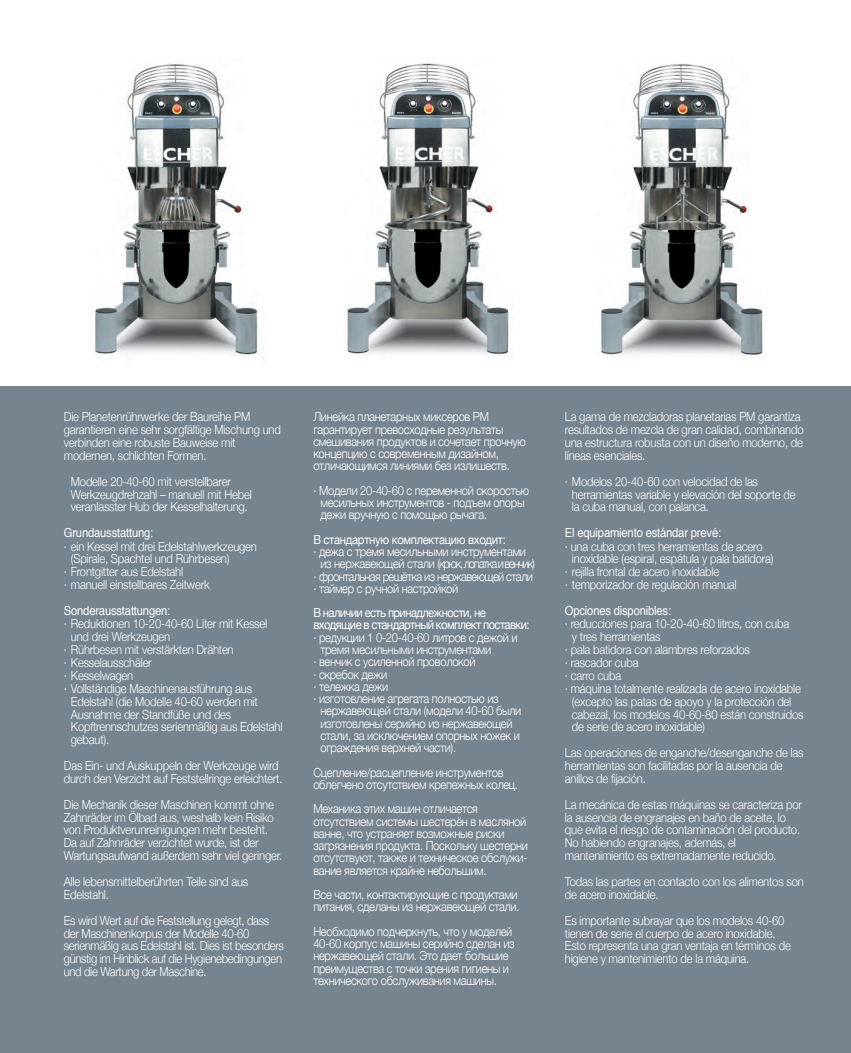
<style>
.page{position:relative;width:851px;height:1053px;background:#fff}
.page>*{position:absolute;margin:0;border:0;box-sizing:border-box;transform-origin:0 0}
.t1{font:300 12.5px/12.9px "Helvetica Neue";letter-spacing:-.015em;color:#fff;scale:.9 1}
.t2{font:12.5px "Helvetica";letter-spacing:-.015em;color:#fff;scale:.9 1}
.t3{font:12.5px/12.2px "Helvetica Neue";letter-spacing:-.055em;color:#fff;scale:.9 1}
.t4{font:300 12.5px "Helvetica Neue";letter-spacing:-.055em;color:#fff;scale:.9 1}
.t5{font:12.5px "Helvetica Neue";letter-spacing:-.03em;color:#fff;scale:.9 1}
</style>
<div class="page">
<img style="left:94px;top:62px;width:168px;height:300px">
<img style="left:343px;top:63px;width:170px;height:293px">
<img style="left:600px;top:64px;width:164px;height:295px">
<div style="left:0;top:386px;width:850px;height:666px;background:#76848f"></div>
<p class="t1" style="left:64px;top:410px;width:243px">Die Planetenrührwerke der Baureihe PM garantieren eine sehr sorgfältige Mischung und verbinden eine robuste Bauweise mit modernen, schlichten Formen.</p>
<p class="t1" style="left:71px;top:474px;width:202px">Modelle 20-40-60 mit verstellbarer<br>Werkzeugdrehzahl – manuell mit Hebel veranlasster Hub der Kesselhalterung.</p>
<p class="t2" style="left:64px;top:527px;width:101px">Grundausstattung:</p>
<p class="t1" style="left:64px;top:539px;width:216px">· ein Kessel mit drei Edelstahlwerkzeugen</p>
<p class="t1" style="left:71px;top:552px;width:178px">(Spirale, Spachtel und Rührbesen)</p>
<p class="t1" style="left:64px;top:565px;width:134px">· Frontgitter aus Edelstahl</p>
<p class="t1" style="left:64px;top:578px;width:163px">· manuell einstellbares Zeitwerk</p>
<p class="t2" style="left:64px;top:605px;width:120px">Sonderausstattungen:</p>
<p class="t1" style="left:64px;top:617px;width:227px">· Reduktionen 10-20-40-60 Liter mit Kessel</p>
<p class="t1" style="left:71px;top:630px;width:112px">und drei Werkzeugen</p>
<p class="t1" style="left:64px;top:643px;width:190px">· Rührbesen mit verstärkten Drähten</p>
<p class="t1" style="left:64px;top:655px;width:99px">· Kesselausschäler</p>
<p class="t1" style="left:64px;top:668px;width:79px">· Kesselwagen</p>
<p class="t1" style="left:64px;top:681px;width:211px">· Vollständige Maschinenausführung aus</p>
<p class="t1" style="left:71px;top:694px;width:209px">Edelstahl (die Modelle 40-60 werden mit</p>
<p class="t1" style="left:71px;top:707px;width:180px">Ausnahme der Standfüße und des</p>
<p class="t1" style="left:71px;top:720px;width:236px">Kopftrennschutzes serienmäßig aus Edelstahl</p>
<p class="t1" style="left:71px;top:733px;width:44px">gebaut).</p>
<p class="t1" style="left:64px;top:758px;width:244px">Das Ein- und Auskuppeln der Werkzeuge wird durch den Verzicht auf Feststellringe erleichtert.</p>
<p class="t1" style="left:64px;top:797px;width:244px">Die Mechanik dieser Maschinen kommt ohne Zahnräder im Ölbad aus, weshalb kein Risiko von Produktverunreinigungen mehr besteht.<br>Da auf Zahnräder verzichtet wurde, ist der Wartungsaufwand außerdem sehr viel geringer.</p>
<p class="t1" style="left:64px;top:874px;width:206px">Alle lebensmittelberührten Teile sind aus<br>Edelstahl.</p>
<p class="t1" style="left:64px;top:913px;width:246px">Es wird Wert auf die Feststellung gelegt, dass der Maschinenkorpus der Modelle 40-60 serienmäßig aus Edelstahl ist. Dies ist besonders günstig im Hinblick auf die Hygienebedingungen und die Wartung der Maschine.</p>
<p class="t1" style="left:313px;top:410px;width:237px;line-height:12.2px">Линейка планетарных миксеров PM гарантирует превосходные результаты смешивания продуктов и сочетает прочную концепцию с современным дизайном, отличающимся линиями без излишеств.</p>
<p class="t1" style="left:320px;top:484px;width:233px;line-height:12.2px;text-indent:-7px">· Модели 20-40-60 с переменной скоростью месильных инструментов - подъем опоры дежи вручную с помощью рычага.</p>
<p class="t5" style="left:313px;top:532px;width:215px">В стандартную комплектацию входит:</p>
<p class="t1" style="left:313px;top:545px;width:238px">· дежа с тремя месильными инструментами</p>
<p class="t1" style="left:320px;top:557px;width:240px">из нержавеющей стали (крюк,лопатка и венчик)</p>
<p class="t4" style="left:313px;top:568px;width:245px">· фронтальная решётка из нержавеющей стали</p>
<p class="t1" style="left:313px;top:581px;width:163px">· таймер с ручной настройкой</p>
<p class="t3" style="left:313px;top:606px;width:242px">В наличии есть принадлежности, не входящие в стандартный комплект поставки:</p>
<p class="t1" style="left:313px;top:630px;width:228px">· редукции 1 0-20-40-60 литров с дежой и</p>
<p class="t1" style="left:320px;top:642px;width:191px">тремя месильными инструментами</p>
<p class="t1" style="left:313px;top:655px;width:182px">· венчик с усиленной проволокой</p>
<p class="t1" style="left:313px;top:667px;width:84px">· скребок дежи</p>
<p class="t1" style="left:313px;top:679px;width:85px">· тележка дежи</p>
<p class="t1" style="left:313px;top:691px;width:207px">· изготовление агрегата полностью из</p>
<p class="t1" style="left:320px;top:704px;width:225px">нержавеющей стали (модели 40-60 были</p>
<p class="t1" style="left:320px;top:716px;width:215px">изготовлены серийно из нержавеющей</p>
<p class="t1" style="left:320px;top:728px;width:223px">стали, за исключением опорных ножек и</p>
<p class="t1" style="left:320px;top:740px;width:152px">ограждения верхней части).</p>
<p class="t1" style="left:313px;top:765px;width:229px;line-height:12.2px">Сцепление/расцепление инструментов облегчено отсутствием крепежных колец.</p>
<p class="t1" style="left:313px;top:802px;width:240px;line-height:12.2px">Механика этих машин отличается отсутствием системы шестерён в масляной ванне, что устраняет возможные риски загрязнения продукта. Поскольку шестерни отсутствуют, также и техническое обслужи&shy;вание является крайне небольшим.</p>
<p class="t1" style="left:313px;top:888px;width:230px;line-height:12.2px">Все части, контактирующие с продуктами питания, сделаны из нержавеющей стали.</p>
<p class="t1" style="left:313px;top:925px;width:225px;line-height:12.2px">Необходимо подчеркнуть, что у моделей 40-60 корпус машины серийно сделан из нержавеющей стали. Это дает большие преимущества с точки зрения гигиены и технического обслуживания машины.</p>
<p class="t1" style="left:564px;top:410px;width:267px">La gama de mezcladoras planetarias PM garantiza resultados de mezcla de gran calidad, combinando una estructura robusta con un diseño moderno, de líneas esenciales.</p>
<p class="t1" style="left:572px;top:474px;width:250px;text-indent:-7px">· Modelos 20-40-60 con velocidad de las herramientas variable y elevación del soporte de la cuba manual, con palanca.</p>
<p class="t2" style="left:564px;top:527px;width:175px">El equipamiento estándar prevé:</p>
<p class="t1" style="left:564px;top:539px;width:221px">· una cuba con tres herramientas de acero</p>
<p class="t1" style="left:572px;top:552px;width:225px">inoxidable (espiral, espátula y pala batidora)</p>
<p class="t1" style="left:564px;top:565px;width:173px">· rejilla frontal de acero inoxidable</p>
<p class="t1" style="left:564px;top:578px;width:192px">· temporizador de regulación manual</p>
<p class="t2" style="left:564px;top:605px;width:120px">Opciones disponibles:</p>
<p class="t1" style="left:564px;top:617px;width:251px">· reducciones para 10-20-40-60 litros, con cuba</p>
<p class="t1" style="left:572px;top:630px;width:100px">y tres herramientas</p>
<p class="t1" style="left:564px;top:643px;width:207px">· pala batidora con alambres reforzados</p>
<p class="t1" style="left:564px;top:655px;width:83px">· rascador cuba</p>
<p class="t1" style="left:564px;top:668px;width:64px">· carro cuba</p>
<p class="t1" style="left:564px;top:681px;width:264px">· máquina totalmente realizada de acero inoxidable</p>
<p class="t1" style="left:572px;top:694px;width:245px">(excepto las patas de apoyo y la protección del</p>
<p class="t1" style="left:572px;top:707px;width:259px">cabezal, los modelos 40-60-80 están construidos</p>
<p class="t1" style="left:572px;top:720px;width:149px">de serie de acero inoxidable)</p>
<p class="t1" style="left:564px;top:746px;width:267px">Las operaciones de enganche/desenganche de las herramientas son facilitadas por la ausencia de anillos de fijación.</p>
<p class="t1" style="left:564px;top:797px;width:265px">La mecánica de estas máquinas se caracteriza por la ausencia de engranajes en baño de aceite, lo que evita el riesgo de contaminación del producto.<br>No habiendo engranajes, además, el mantenimiento es extremadamente reducido.</p>
<p class="t1" style="left:564px;top:874px;width:267px">Todas las partes en contacto con los alimentos son de acero inoxidable.</p>
<p class="t1" style="left:564px;top:913px;width:252px">Es importante subrayar que los modelos 40-60 tienen de serie el cuerpo de acero inoxidable.<br>Esto representa una gran ventaja en términos de higiene y mantenimiento de la máquina.</p>
</div>
